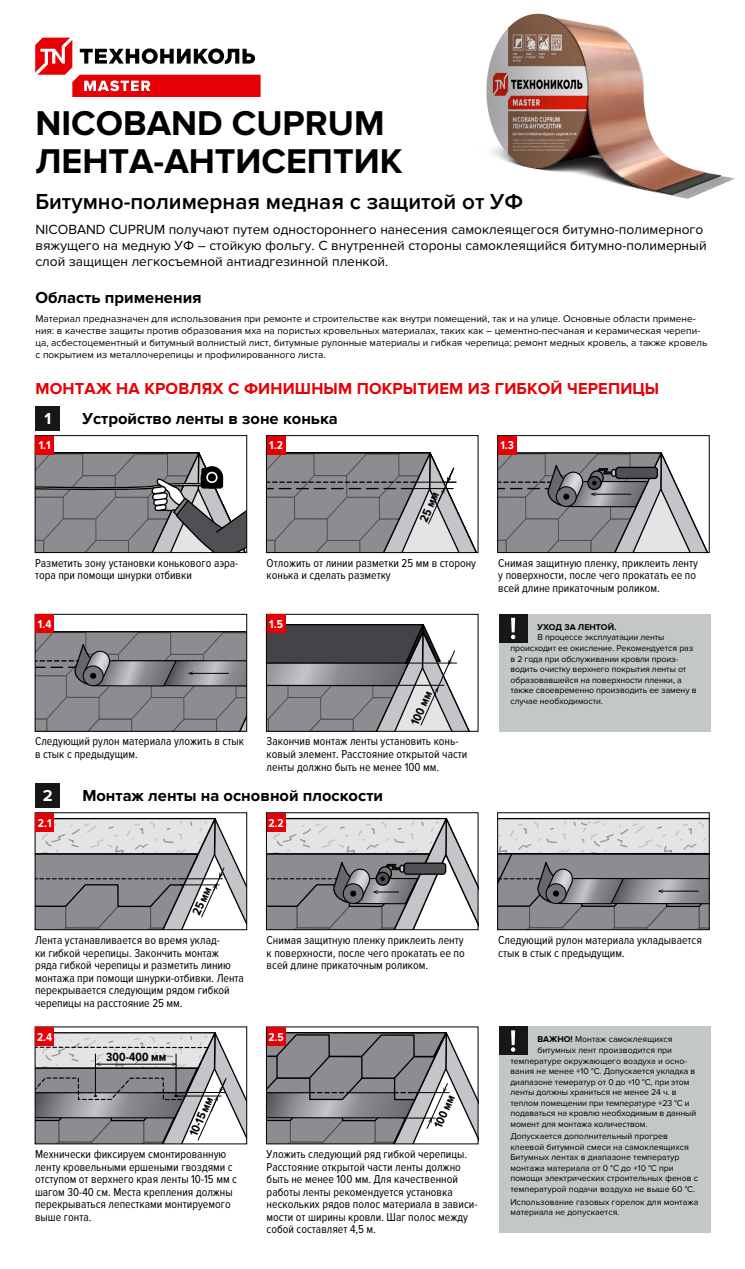
<style>
.page{position:relative;width:745px;height:1269px;background:#fff}
.page>*{position:absolute;margin:0;border:0;box-sizing:border-box;transform-origin:0 0}
.t1{font:700 35.62px/37.5px "Proxima Nova";color:#000}
.t2{font:600 22.5px "Proxima Nova";color:#000}
.t3{font:700 16.5px "Proxima Nova";color:#000}
.t4{font:700 16.5px "Proxima Nova";letter-spacing:.01em;color:#e60005}
.t5{font:700 16.5px "Proxima Nova";color:#fff}
.t6{font:13.75px/16.2px "Proxima Nova";color:#000}
.t7{font:700 12.25px "Proxima Nova Cond";color:#000}
.t8{font:11.88px/12.5px "Proxima Nova Cond";color:#000}
.t9{font:700 11.88px "Proxima Nova Cond";color:#fff}
.t10{font:10px/12px "Proxima Nova";color:#000}
.t11{font:8.75px/10.5px "Proxima Nova";letter-spacing:-.01em;color:#000}
.t12{font:700 8.75px "Proxima Nova";color:#000}
.s1{font-weight:700}
</style>
<div class="page">
<svg style="left:268px;top:1028px;width:208px;height:114px"></svg>
<div style="left:266px;top:1026px;width:212px;height:118px;border:1px solid #000"></div>
<svg style="left:268px;top:814px;width:208px;height:114px"></svg>
<div style="left:266px;top:812px;width:212px;height:118px;border:1px solid #000"></div>
<svg style="left:37px;top:817px;width:208px;height:111px;background:#aeaeb0"></svg>
<hr style="left:182px;top:878px;width:40px;height:1px;background:#000">
<hr style="left:180px;top:884px;width:39px;height:1px;background:#000">
<div style="left:35px;top:812px;width:212px;height:118px;border:1px solid #000"></div>
<svg style="left:268px;top:619px;width:201px;height:110px;background:#8f8e91"></svg>
<div style="left:266px;top:614px;width:212px;height:117px;border:1px solid #000"></div>
<svg style="left:37px;top:631px;width:208px;height:98px;background:#848387"></svg>
<div style="left:35px;top:614px;width:212px;height:117px;border:1px solid #000"></div>
<svg style="left:268px;top:447px;width:208px;height:104px;background:#a0a0a3"></svg>
<hr style="left:415px;top:482px;width:41px;height:1px;background:#000">
<hr style="left:412px;top:488px;width:41px;height:1px;background:#000">
<div style="left:266px;top:435px;width:212px;height:118px;border:1px solid #000"></div>
<svg style="left:499px;top:440px;width:208px;height:111px"></svg>
<div style="left:610px;top:469px;width:6px;height:8px;border:1px solid #000;border-radius:2px"></div>
<div style="left:615px;top:467px;width:42px;height:11px;background:#504f53;border-radius:3px"></div>
<div style="left:615px;top:467px;width:42px;height:12px;border:1px solid #000;border-radius:3px"></div>
<div style="left:497px;top:435px;width:212px;height:118px;border:1px solid #000"></div>
<img style="left:486px;top:13px;width:249px;height:186px">
<div style="left:499px;top:1026px;width:211px;height:206px;background:#c4c7c7"></div>
<div style="left:499px;top:1026px;width:28px;height:29px;background:#171717"></div>
<svg style="left:511px;top:1030px;width:4px;height:21px"></svg>
<svg style="left:35px;top:38px;width:225px;height:59px"></svg>
<div style="left:35px;top:406px;width:25px;height:24px;background:#171717"></div>
<svg style="left:37px;top:452px;width:208px;height:99px;background:#8c8b8e"></svg>
<div style="left:35px;top:435px;width:212px;height:118px;border:1px solid #000"></div>
<div style="left:35px;top:436px;width:19px;height:18px;background:#e60005"></div>
<div style="left:266px;top:436px;width:19px;height:18px;background:#e60005"></div>
<div style="left:497px;top:436px;width:19px;height:18px;background:#e60005"></div>
<div style="left:35px;top:614px;width:19px;height:19px;background:#e60005"></div>
<div style="left:266px;top:614px;width:19px;height:19px;background:#e60005"></div>
<svg style="left:37px;top:1032px;width:208px;height:110px;background:#a9a9ac"></svg>
<hr style="left:155px;top:1092px;width:70px;height:1px;background:#000">
<hr style="left:174px;top:1095px;width:47px;height:1px;background:#000">
<div style="left:35px;top:1026px;width:212px;height:118px;border:1px solid #000"></div>
<div style="left:35px;top:783px;width:25px;height:24px;background:#171717"></div>
<div style="left:35px;top:813px;width:19px;height:18px;background:#e60005"></div>
<div style="left:266px;top:813px;width:19px;height:18px;background:#e60005"></div>
<div style="left:35px;top:1027px;width:19px;height:19px;background:#e60005"></div>
<div style="left:266px;top:1027px;width:19px;height:19px;background:#e60005"></div>
<div style="left:499px;top:614px;width:211px;height:117px;background:#c4c7c7"></div>
<div style="left:499px;top:614px;width:28px;height:28px;background:#171717"></div>
<svg style="left:511px;top:618px;width:4px;height:21px"></svg>
<svg style="left:499px;top:817px;width:208px;height:111px;background:#9e9ea1"></svg>
<div style="left:497px;top:812px;width:212px;height:118px;border:1px solid #000"></div>
<h1 class="t1" style="left:35px;top:105px;width:368px">NICOBAND CUPRUM<br>ЛЕНТА-АНТИСЕПТИК</h1>
<h2 class="t2" style="left:35px;top:189px;width:489px">Битумно-полимерная медная с защитой от УФ</h2>
<p class="t6" style="left:35px;top:221px;width:672px">NICOBAND CUPRUM получают путем одностороннего нанесения самоклеящегося битумно-полимерного вяжущего на медную УФ – стойкую фольгу. С внутренней стороны самоклеящийся битумно-полимерный слой защищен легкосъемной антиадгезинной пленкой.</p>
<h3 class="t3" style="left:35px;top:287px;width:168px">Область применения</h3>
<p class="t10" style="left:35px;top:313px;width:673px">Материал предназначен для использования при ремонте и строительстве как внутри помещений, так и на улице. Основные области примене&shy;ния: в качестве защиты против образования мха на пористых кровельных материалах, таких как – цементно-песчаная и керамическая черепи&shy;ца, асбестоцементный и битумный волнистый лист, битумные рулонные материалы и гибкая черепица; ремонт медных кровель, а также кровель с покрытием из металлочерепицы и профилированного листа.</p>
<h3 class="t4" style="left:35px;top:379px;width:625px">МОНТАЖ НА КРОВЛЯХ С ФИНИШНЫМ ПОКРЫТИЕМ ИЗ ГИБКОЙ ЧЕРЕПИЦЫ</h3>
<h3 class="t5" style="left:44px;top:408px;width:8px">1</h3>
<h3 class="t3" style="left:82px;top:408px;width:257px">Устройство ленты в зоне конька</h3>
<p class="t9" style="left:39px;top:439px;width:14px">1.1</p>
<p class="t9" style="left:269px;top:439px;width:15px">1.2</p>
<p class="t7" style="left:416px;top:518px;width:32px;rotate:-66deg">25 мм</p>
<p class="t8" style="left:35px;top:557px;width:205px">Разметить зону установки конькового аэра&shy;тора при помощи шнурки отбивки</p>
<p class="t8" style="left:266px;top:557px;width:211px">Отложить от линии разметки 25 мм в сторону конька и сделать разметку</p>
<p class="t9" style="left:38px;top:617px;width:15px">1.4</p>
<p class="t9" style="left:269px;top:617px;width:15px">1.5</p>
<p class="t8" style="left:35px;top:735px;width:210px">Следующий рулон материала уложить в стык в стык с предыдущим.</p>
<p class="t7" style="left:407px;top:721px;width:37px;rotate:-66deg">100 мм</p>
<p class="t8" style="left:266px;top:735px;width:202px">Закончив монтаж ленты установить конь&shy;ковый элемент. Расстояние открытой части ленты должно быть не менее 100 мм.</p>
<h3 class="t5" style="left:43px;top:785px;width:11px">2</h3>
<h3 class="t3" style="left:82px;top:785px;width:302px">Монтаж ленты на основной плоскости</h3>
<p class="t9" style="left:38px;top:816px;width:15px">2.1</p>
<p class="t9" style="left:268px;top:816px;width:17px">2.2</p>
<p class="t9" style="left:500px;top:439px;width:15px">1.3</p>
<p class="t8" style="left:498px;top:557px;width:201px">Снимая защитную пленку, приклеить ленту у поверхности, после чего прокатать ее по всей длине прикаточным роликом.</p>
<p class="t12" style="left:537px;top:622px;width:80px">УХОД ЗА ЛЕНТОЙ.</p>
<p class="t11" style="left:510px;top:632px;width:187px;text-indent:27px">В процессе эксплуатации ленты происходит ее окисление. Рекомендуется раз в 2 года при обслуживании кровли произ&shy;водить очистку верхнего покрытия ленты от образовавшейся на поверхности пленки, а также своевременно производить ее замену в случае необходимости.</p>
<p class="t7" style="left:189px;top:911px;width:31px;rotate:-66deg">25 мм</p>
<p class="t8" style="left:35px;top:934px;width:210px">Лента устанавливается во время уклад-<br>ки гибкой черепицы. Закончить монтаж ряда гибкой черепицы и разметить линию монтажа при помощи шнурки-отбивки. Лента перекрывается следующим рядом гибкой черепицы на расстояние 25 мм.</p>
<p class="t9" style="left:37px;top:1030px;width:17px">2.4</p>
<p class="t7" style="left:106px;top:1048px;width:62px;rotate:-1deg">300-400 мм</p>
<p class="t7" style="left:188px;top:1129px;width:44px;rotate:-66deg">10-15 мм</p>
<p class="t7" style="left:186px;top:1132px;width:44px;rotate:-66deg">10-15 мм</p>
<p class="t8" style="left:35px;top:1148px;width:203px">Мехнически фиксируем смонтированную ленту кровельными ершеными гвоздями с отступом от верхнего края ленты 10-15 мм с шагом 30-40 см. Места крепления должны перекрываться лепестками монтируемого выше гонта.</p>
<p class="t8" style="left:266px;top:934px;width:199px;text-align:justify">Снимая защитную пленку приклеить ленту к поверхности, после чего прокатать ее по всей длине прикаточным роликом.</p>
<p class="t8" style="left:498px;top:934px;width:205px">Следующий рулон материала укладывается стык в стык с предыдущим.</p>
<p class="t9" style="left:268px;top:1030px;width:17px">2.5</p>
<p class="t7" style="left:431px;top:1121px;width:36px;rotate:-66deg">100 мм</p>
<p class="t7" style="left:431px;top:1124px;width:36px;rotate:-66deg">100 мм</p>
<p class="t8" style="left:266px;top:1148px;width:212px">Уложить следующий ряд гибкой черепицы.<br>Расстояние открытой части ленты должно быть не менее 100 мм. Для качественной работы ленты рекомендуется установка нескольких рядов полос материала в зависи&shy;мости от ширины кровли. Шаг полос между собой составляет 4,5 м.</p>
<p class="t11" style="left:537px;top:1034px;width:136px"><span class="s1">ВАЖНО!</span> Монтаж самоклеящихся</p>
<p class="t11" style="left:537px;top:1044px;width:136px">битумных лент производится при</p>
<p class="t11" style="left:510px;top:1055px;width:178px">температуре окружающего воздуха и осно-</p>
<p class="t11" style="left:510px;top:1066px;width:186px">вания не менее +10 °С. Допускается укладка в</p>
<p class="t11" style="left:510px;top:1076px;width:180px">диапазоне темератур от 0 до +10 °С, при этом</p>
<p class="t11" style="left:510px;top:1087px;width:168px">ленты должны храниться не менее 24 ч. в</p>
<p class="t11" style="left:510px;top:1097px;width:181px">теплом помещении при температуре +23 °С и</p>
<p class="t11" style="left:510px;top:1108px;width:187px">подаваться на кровлю необходимым в данный</p>
<p class="t11" style="left:510px;top:1118px;width:138px">момент для монтажа количеством.</p>
<p class="t11" style="left:510px;top:1131px;width:189px">Допускается дополнительный прогрев клеевой битумной смеси на самоклеящихся Битумных лентах в диапазоне температур монтажа материала от 0 °С до +10 °С при помощи электрических строительных фенов с температурой подачи воздуха не выше 60 °С.</p>
<p class="t11" style="left:510px;top:1196px;width:189px">Использование газовых горелок для монтажа материала не допускается.</p>
</div>
